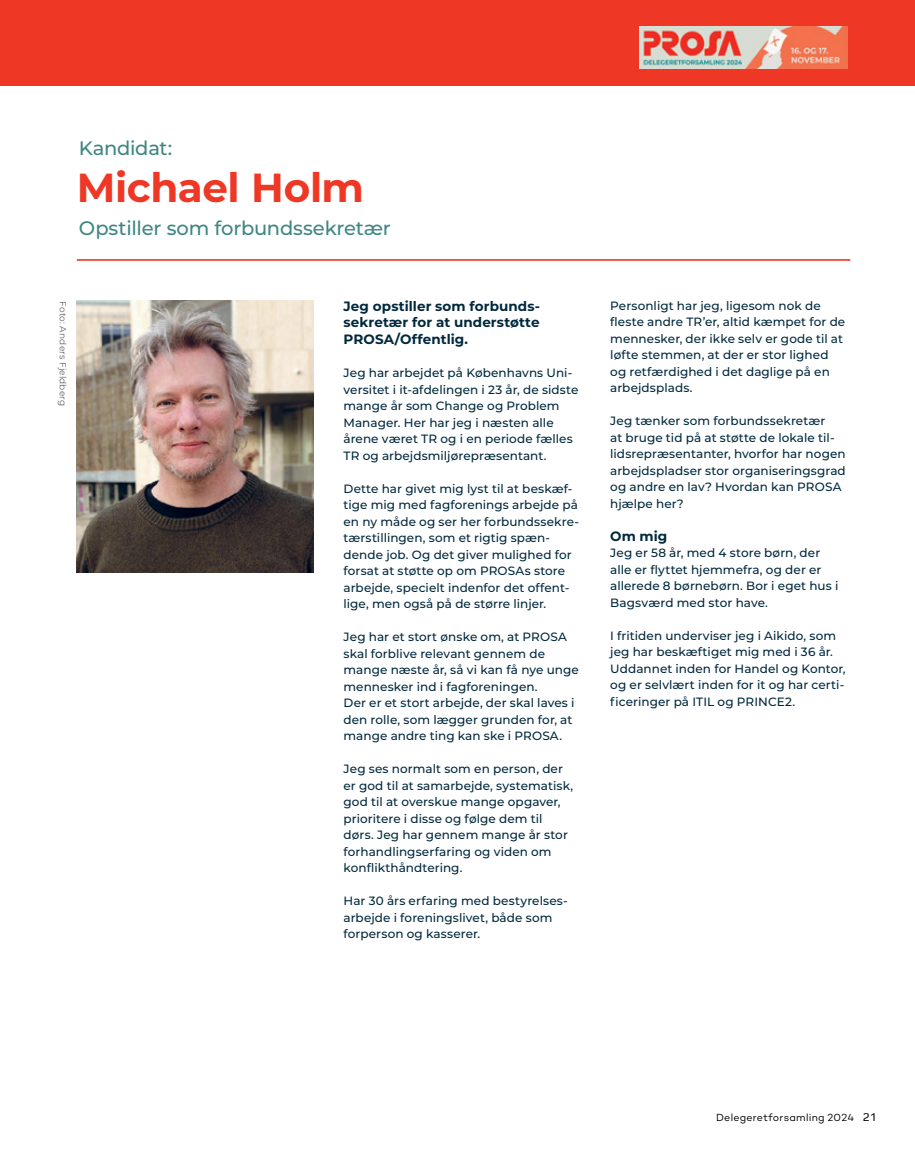
<style>
.page{position:relative;width:915px;height:1149px;background:#fff}
.page>*{position:absolute;margin:0;border:0;box-sizing:border-box;transform-origin:0 0}
.t1{font:700 40.5px "Montserrat";letter-spacing:-.01em;color:#ee3825}
.t2{font:500 19.5px "Montserrat";letter-spacing:-.01em;color:#3e8684}
.t3{font:700 13.5px/16.5px "Montserrat";letter-spacing:.005em;color:#00283d;text-align:justify}
.t4{font:500 12px/16.5px "Montserrat";letter-spacing:.005em;color:#00283d}
.t5{font:10.5px "Campton";letter-spacing:.025em;color:#000}
.t6{font:9px "Montserrat";letter-spacing:.015em;color:#636466}
.s1{font-family:"Zetta Sans";font-size:12px}
</style>
<div class="page">
<div style="left:0;top:0;width:914px;height:85px;background:#ee3825"></div>
<img style="left:639px;top:27px;width:207px;height:41px">
<hr style="left:77px;top:259px;width:773px;height:1px;background:#ee3825">
<hr style="left:77px;top:260px;width:773px;height:1px;background:#ee3825">
<img style="left:77px;top:300px;width:236px;height:272px">
<h2 class="t2" style="left:79px;top:134px;width:95px">Kandidat:</h2>
<h1 class="t1" style="left:77px;top:158px;width:289px">Michael Holm</h1>
<h2 class="t2" style="left:79px;top:214px;width:313px">Opstiller som forbundssekretær</h2>
<p class="t6" style="left:69px;top:301px;width:107px;rotate:90deg">Foto: Anders Fjeldberg</p>
<p class="t3" style="left:343px;top:297px;width:198px">Jeg opstiller som forbunds&shy;sekretær for at understøtte PROSA/Offentlig.</p>
<p class="t4" style="left:343px;top:364px;width:236px">Jeg har arbejdet på Københavns Uni&shy;versitet i it-afdelingen i 23 år, de sidste mange år som Change og Problem Manager. Her har jeg i næsten alle årene været TR og i en periode fælles TR og arbejdsmiljørepræsentant.</p>
<p class="t4" style="left:343px;top:479px;width:237px">Dette har givet mig lyst til at beskæf&shy;tige mig med fagforenings arbejde på en ny måde og ser her forbundssekre&shy;tærstillingen, som et rigtig spæn&shy;dende job. Og det giver mulighed for forsat at støtte op om PROSAs store arbejde, specielt indenfor det offent&shy;lige, men også på de større linjer.</p>
<p class="t4" style="left:343px;top:628px;width:237px">Jeg har et stort ønske om, at PROSA skal forblive relevant gennem de mange næste år, så vi kan få nye unge mennesker ind i fagforeningen.<br>Der er et stort arbejde, der skal laves i den rolle, som lægger grunden for, at mange andre ting kan ske i PROSA.</p>
<p class="t4" style="left:343px;top:760px;width:231px">Jeg ses normalt som en person, der er god til at samarbejde, systematisk, god til at overskue mange opgaver, prioritere i disse og følge dem til dørs. Jeg har gennem mange år stor forhandlingserfaring og viden om konflikthåndtering.</p>
<p class="t4" style="left:343px;top:892px;width:226px">Har 30 års erfaring med bestyrelses&shy;arbejde i foreningslivet, både som forperson og kasserer.</p>
<p class="t4" style="left:610px;top:296px;width:236px">Personligt har jeg, ligesom nok de fleste andre TR’er, altid kæmpet for de mennesker, der ikke selv er gode til at løfte stemmen, at der er stor lighed og retfærdighed i det daglige på en arbejdsplads.</p>
<p class="t4" style="left:610px;top:412px;width:237px">Jeg tænker som forbundssekretær<br>at bruge tid på at støtte de lokale til&shy;lidsrepræsentanter, hvorfor har nogen arbejdspladser stor organiseringsgrad og andre en lav? Hvordan kan PROSA hjælpe her?</p>
<p class="t3" style="left:610px;top:527px;width:58px">Om mig</p>
<p class="t4" style="left:610px;top:544px;width:230px">Jeg er 58 år, med 4 store børn, der alle er flyttet hjemmefra, og der er allerede 8 børnebørn. Bor i eget hus i<br>Bagsværd med stor have.</p>
<p class="t4" style="left:610px;top:626px;width:237px">I fritiden underviser jeg i Aikido, som jeg har beskæftiget mig med i 36 år.<br>Uddannet inden for Handel og Kontor, og er selvlært inden for it og har certi&shy;ficeringer på ITIL og PRINCE2.</p>
<p class="t5" style="left:715px;top:1110px;width:162px">Delegeretforsamling 2024 <span class="s1">21</span></p>
</div>
